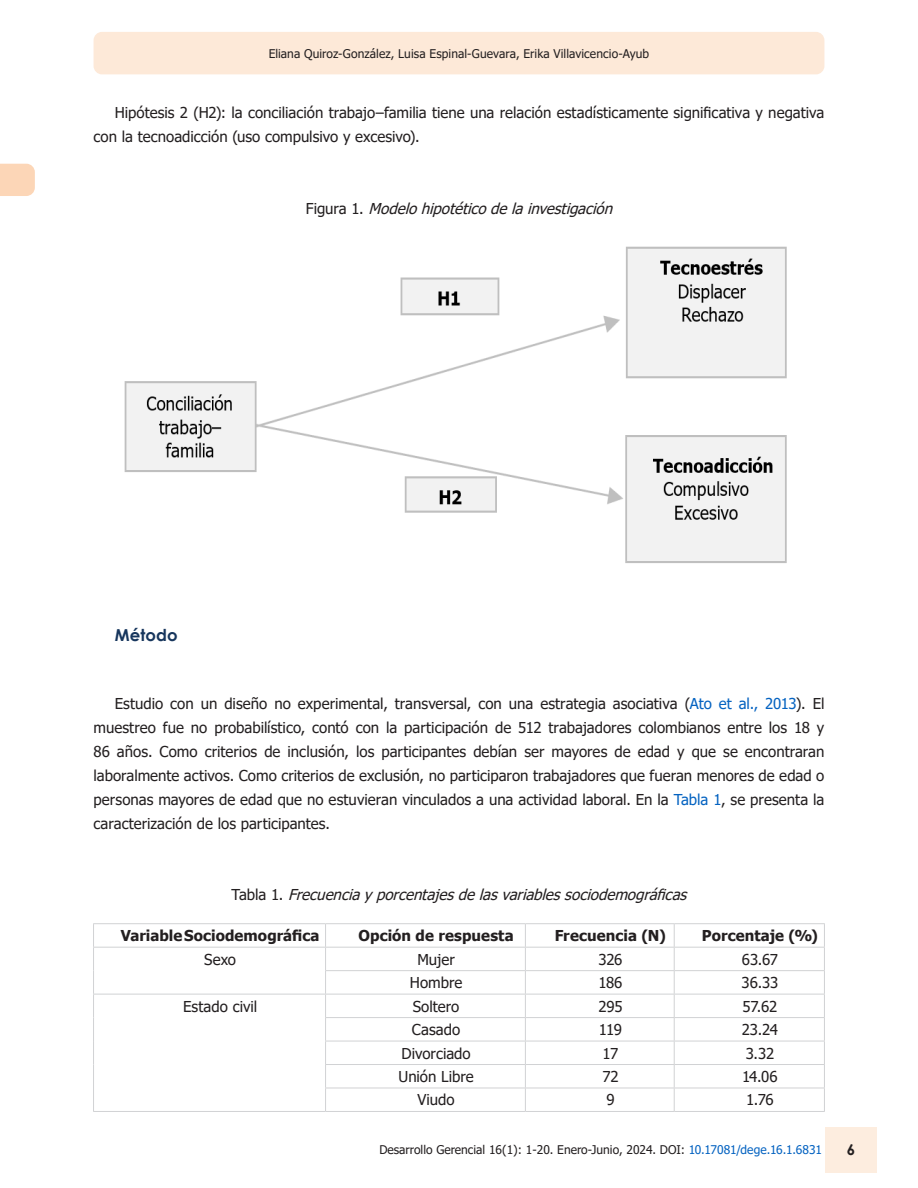
<style>
.page{position:relative;width:918px;height:1188px;background:#fff}
.page>*{position:absolute;margin:0;border:0;box-sizing:border-box;transform-origin:0 0}
.BT_-_1st_Line{font:700 16.5px "Century Gothic";letter-spacing:.005em;color:#17365d}
.BT_-_1st_Line-2{font:15px/24px "Tahoma";color:#231f20}
.Raw_Tables{font:15px "Tahoma";color:#231f20}
.Title_Figuras{font:italic 15px "Tahoma";color:#231f20}
.Header_Tables{font:700 15px "Tahoma";letter-spacing:.005em;color:#231f20}
.t1{font:700 15px "Century Gothic";color:#231f20}
.t2{font:12px "Tahoma";color:#231f20}
.s1{font-style:normal}
.s2{color:#0563c1}
</style>
<div class="page">
<div style="left:94px;top:32px;width:730px;height:42px;background:#fde9d8;border-radius:9px"></div>
<div style="left:826px;top:1127px;width:51px;height:45px;background:#fdeddf"></div>
<svg style="left:0;top:164px;width:35px;height:32px"></svg>
<hr style="left:93px;top:923px;width:233px;height:1px;background:#d1d2d4">
<hr style="left:326px;top:923px;width:199px;height:1px;background:#d1d2d4">
<hr style="left:525px;top:923px;width:149px;height:1px;background:#d1d2d4">
<hr style="left:674px;top:923px;width:151px;height:1px;background:#d1d2d4">
<hr style="left:93px;top:947px;width:233px;height:1px;background:#d1d2d4">
<hr style="left:326px;top:947px;width:199px;height:1px;background:#d1d2d4">
<hr style="left:525px;top:947px;width:149px;height:1px;background:#d1d2d4">
<hr style="left:674px;top:947px;width:151px;height:1px;background:#d1d2d4">
<hr style="left:325px;top:970px;width:200px;height:1px;background:#d1d2d4">
<hr style="left:525px;top:970px;width:149px;height:1px;background:#d1d2d4">
<hr style="left:674px;top:970px;width:151px;height:1px;background:#d1d2d4">
<hr style="left:93px;top:994px;width:233px;height:1px;background:#d1d2d4">
<hr style="left:326px;top:994px;width:199px;height:1px;background:#d1d2d4">
<hr style="left:525px;top:994px;width:149px;height:1px;background:#d1d2d4">
<hr style="left:674px;top:994px;width:151px;height:1px;background:#d1d2d4">
<hr style="left:325px;top:1017px;width:200px;height:1px;background:#d1d2d4">
<hr style="left:525px;top:1017px;width:149px;height:1px;background:#d1d2d4">
<hr style="left:674px;top:1017px;width:151px;height:1px;background:#d1d2d4">
<hr style="left:325px;top:1041px;width:200px;height:1px;background:#d1d2d4">
<hr style="left:525px;top:1041px;width:149px;height:1px;background:#d1d2d4">
<hr style="left:674px;top:1041px;width:151px;height:1px;background:#d1d2d4">
<hr style="left:325px;top:1064px;width:200px;height:1px;background:#d1d2d4">
<hr style="left:525px;top:1064px;width:149px;height:1px;background:#d1d2d4">
<hr style="left:674px;top:1064px;width:151px;height:1px;background:#d1d2d4">
<svg style="left:93px;top:924px;width:1px;height:187px"></svg>
<hr style="left:325px;top:1088px;width:200px;height:1px;background:#d1d2d4">
<svg style="left:325px;top:924px;width:1px;height:187px"></svg>
<hr style="left:525px;top:1088px;width:149px;height:1px;background:#d1d2d4">
<svg style="left:525px;top:924px;width:1px;height:187px"></svg>
<hr style="left:674px;top:1088px;width:151px;height:1px;background:#d1d2d4">
<svg style="left:674px;top:924px;width:1px;height:187px"></svg>
<svg style="left:824px;top:924px;width:1px;height:187px"></svg>
<hr style="left:93px;top:1111px;width:233px;height:1px;background:#d1d2d4">
<hr style="left:326px;top:1111px;width:199px;height:1px;background:#d1d2d4">
<hr style="left:525px;top:1111px;width:149px;height:1px;background:#d1d2d4">
<hr style="left:674px;top:1111px;width:151px;height:1px;background:#d1d2d4">
<img style="left:124px;top:246px;width:663px;height:317px">
<p class="t2" style="left:269px;top:45px;width:382px">Eliana Quiroz-González, Luisa Espinal-Guevara, Erika Villavicencio-Ayub</p>
<p class="BT_-_1st_Line-2" style="left:94px;top:101px;width:732px;text-indent:21px">Hipótesis 2 (H2): la conciliación trabajo–familia tiene una relación estadísticamente significativa y negativa con la tecnoadicción (uso compulsivo y excesivo).</p>
<p class="Title_Figuras" style="left:306px;top:198px;width:314px"><span class="s1">F i g u r a 1 .</span> Modelohipotéticodelainvestigación</p>
<p class="BT_-_1st_Line" style="left:115px;top:623px;width:64px">Método</p>
<p class="BT_-_1st_Line-2" style="left:94px;top:692px;width:732px;text-align:justify;text-indent:21px">Estudio con un diseño no experimental, transversal, con una estrategia asociativa (<span class="s2">Ato et al., 2013</span>). El muestreo fue no probabilístico, contó con la participación de 512 trabajadores colombianos entre los 18 y 86 años. Como criterios de inclusión, los participantes debían ser mayores de edad y que se encontraran laboralmente activos. Como criterios de exclusión, no participaron trabajadores que fueran menores de edad o personas mayores de edad que no estuvieran vinculados a una actividad laboral. En la <span class="s2">Tabla 1</span>, se presenta la caracterización de los participantes.</p>
<p class="Title_Figuras" style="left:232px;top:885px;width:462px"><span class="s1">T a b l a 1 .</span> Frecuenciayporcentajesdelasvariablessociodemográficas</p>
<p class="Header_Tables" style="left:121px;top:925px;width:200px">Variable Sociodemográfica</p>
<p class="Header_Tables" style="left:358px;top:925px;width:157px">Opción de respuesta</p>
<p class="Header_Tables" style="left:555px;top:925px;width:113px">Frecuencia (N)</p>
<p class="Header_Tables" style="left:702px;top:925px;width:118px">Porcentaje (%)</p>
<p class="Raw_Tables" style="left:204px;top:949px;width:33px">Sexo</p>
<p class="Raw_Tables" style="left:417px;top:949px;width:39px">Mujer</p>
<p class="Raw_Tables" style="left:599px;top:949px;width:25px">326</p>
<p class="Raw_Tables" style="left:742px;top:949px;width:38px">63.67</p>
<p class="Raw_Tables" style="left:410px;top:973px;width:54px">Hombre</p>
<p class="Raw_Tables" style="left:598px;top:973px;width:26px">186</p>
<p class="Raw_Tables" style="left:742px;top:973px;width:38px">36.33</p>
<p class="Raw_Tables" style="left:183px;top:996px;width:76px">Estado civil</p>
<p class="Raw_Tables" style="left:413px;top:996px;width:48px">Soltero</p>
<p class="Raw_Tables" style="left:598px;top:996px;width:26px">295</p>
<p class="Raw_Tables" style="left:743px;top:996px;width:36px">57.62</p>
<p class="Raw_Tables" style="left:412px;top:1020px;width:50px">Casado</p>
<p class="Raw_Tables" style="left:599px;top:1020px;width:25px">119</p>
<p class="Raw_Tables" style="left:742px;top:1020px;width:38px">23.24</p>
<p class="Raw_Tables" style="left:402px;top:1043px;width:71px">Divorciado</p>
<p class="Raw_Tables" style="left:603px;top:1043px;width:17px">17</p>
<p class="Raw_Tables" style="left:746px;top:1043px;width:30px">3.32</p>
<p class="Raw_Tables" style="left:399px;top:1066px;width:77px">Unión Libre</p>
<p class="Raw_Tables" style="left:602px;top:1066px;width:18px">72</p>
<p class="Raw_Tables" style="left:742px;top:1066px;width:37px">14.06</p>
<p class="Raw_Tables" style="left:417px;top:1090px;width:39px">Viudo</p>
<p class="Raw_Tables" style="left:606px;top:1090px;width:10px">9</p>
<p class="Raw_Tables" style="left:746px;top:1090px;width:29px">1.76</p>
<p class="t2" style="left:379px;top:1142px;width:444px">Desarrollo Gerencial 16(1): 1-20. Enero-Junio, 2024. DOI: <span class="s2">10.17081/dege.16.1.6831</span></p>
<p class="t1" style="left:847px;top:1138px;width:10px">6</p>
</div>
